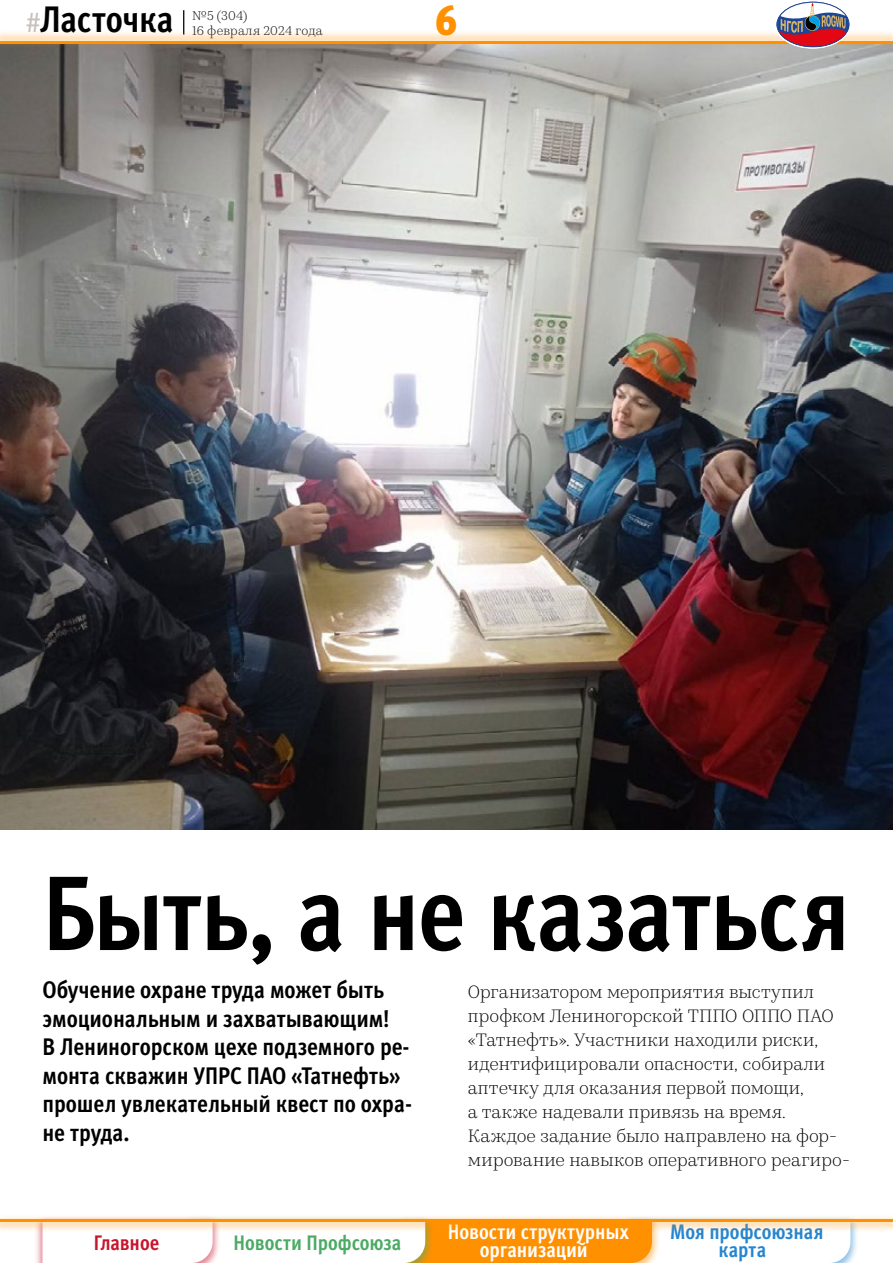
<style>
.page{position:relative;width:893px;height:1263px;background:#fff}
.page>*{position:absolute;margin:0;border:0;box-sizing:border-box;transform-origin:0 0}
._1_0_Zag{font:700 condensed 105.75px "Meta Pro";letter-spacing:-.015em;color:#000}
.t1{font:900 condensed 43.5px "Meta Pro";color:#ff9000}
.t2{font:700 condensed 36.9px "Meta Pro";letter-spacing:-.005em;color:#000}
._2_0_Lid{font:700 condensed 24px/28.5px "Meta Pro";letter-spacing:-.005em;color:#000}
.t3{font:700 condensed 21px/18px "Meta Pro";color:#fff;text-align:center}
.t4{font:700 condensed 21px/18px "Meta Pro";letter-spacing:-.005em;color:#2585d0;text-align:center}
.t5{font:700 condensed 21px "Meta Pro";color:#4baa64}
.t6{font:700 condensed 21px "Meta Pro";letter-spacing:-.005em;color:#c8142d}
._0_1_First{font:300 18px/24px "Kazimir Text";letter-spacing:.005em;color:#000}
.t7{font:300 12.75px/15px "Kazimir Text";letter-spacing:.015em;color:#000}
.s1{font-weight:400;font-stretch:normal;font-size:27px;color:#c6c1bf}
</style>
<div class="page">
<img style="left:0;top:48px;width:893px;height:782px">
<div style="left:623px;top:1215px;width:236px;height:48px;background:#2585d0;opacity:.5"></div>
<svg style="left:183px;top:10px;width:1px;height:19px"></svg>
<div style="left:35px;top:1215px;width:186px;height:48px;background:#c8142d;opacity:.5"></div>
<svg style="left:43px;top:1233px;width:807px;height:30px"></svg>
<div style="left:0;top:29px;width:893px;height:19px;background:#ff9000;opacity:.3"></div>
<hr style="left:0;top:41px;width:893px;height:3px;background:#ff9000">
<div style="left:0;top:1214px;width:893px;height:19px;background:#ff9000;opacity:.3"></div>
<hr style="left:0;top:1219px;width:893px;height:3px;background:#ff9000">
<svg style="left:775px;top:2px;width:75px;height:46px"></svg>
<div style="left:775px;top:0;width:75px;height:48px;border:1px solid #fff;border-radius:50%"></div>
<h3 class="t2" style="left:26px;top:-9px;width:149px"><span class="s1">#</span>Ласточка</h3>
<p class="t7" style="left:192px;top:7px;width:132px">№5 (304)<br>16 февраля 2024 года</p>
<h2 class="t1" style="left:436px;top:-14px;width:23px">6</h2>
<p class="_1_0_Zag" style="left:43px;top:832px;width:809px">Быть, а не казаться</p>
<p class="_2_0_Lid" style="left:43px;top:974px;width:371px">Обучение охране труда может быть эмоциональным и захватывающим!<br>В Лениногорском цехе подземного ре‑ монта скважин УПРС ПАО «Татнефть» прошел увлекательный квест по охра‑ не труда.</p>
<p class="_0_1_First" style="left:468px;top:979px;width:384px">Организатором мероприятия выступил профком Лениногорской ТППО ОППО ПАО «Татнефть». Участники находили риски, идентифицировали опасности, собирали аптечку для оказания первой помощи,<br>а также надевали привязь на время.<br>Каждое задание было направлено на фор&shy;мирование навыков оперативного реагиро-</p>
<p class="t6" style="left:94px;top:1226px;width:67px">Главное</p>
<p class="t5" style="left:234px;top:1226px;width:169px">Новости Профсоюза</p>
<p class="t3" style="left:448px;top:1222px;width:182px">Новости структурных организаций</p>
<p class="t4" style="left:670px;top:1222px;width:155px">Моя профсоюзная карта</p>
</div>
